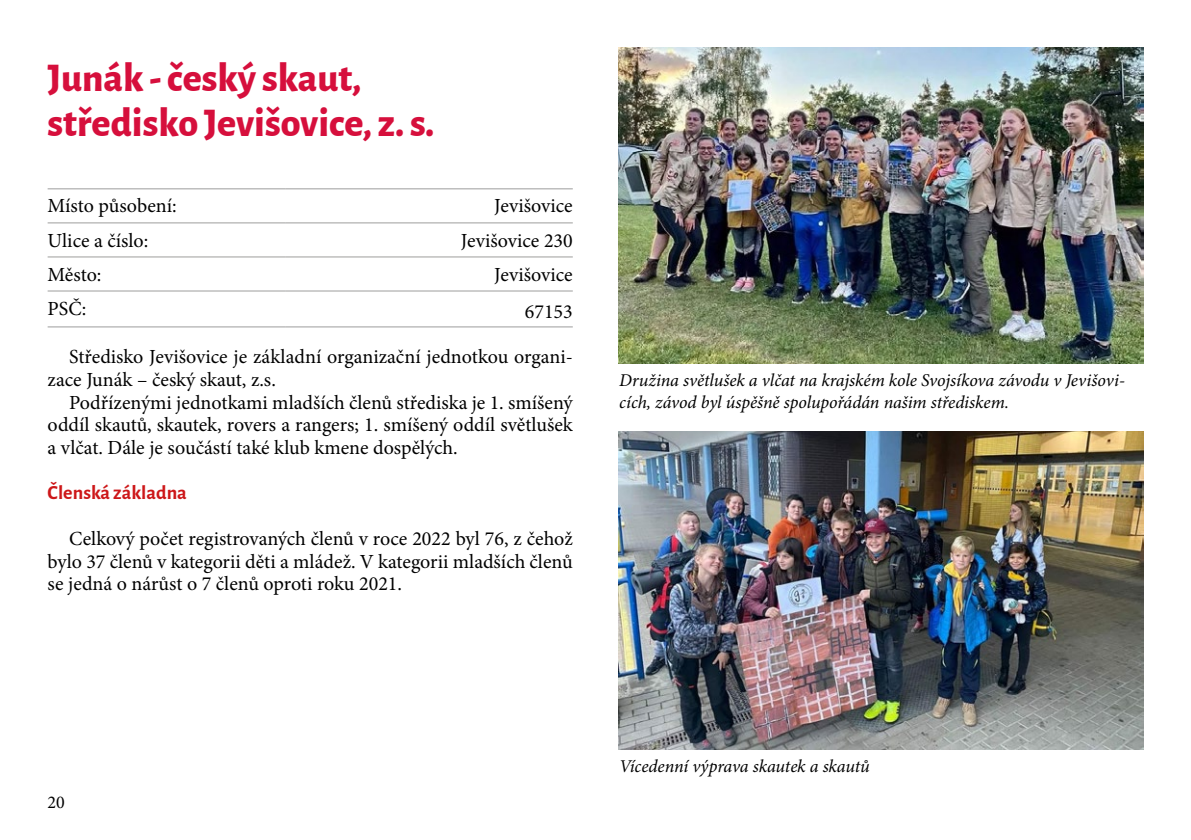
<style>
.page{position:relative;width:1191px;height:840px;background:#fff}
.page>*{position:absolute;margin:0;border:0;box-sizing:border-box;transform-origin:0 0}
.t1{font:800 40px/45.4px "Alegreya Sans";color:#d60f3c}
.t2{font:20px/22.6px "Minion Pro";color:#000;text-align:justify}
.t3{font:700 20px "Alegreya Sans";color:#cd1719}
.t4{font:italic 18px/22px "Minion Pro";letter-spacing:-.005em;color:#000}
.t5{font:18px "Minion Pro";color:#000}
</style>
<div class="page">
<hr style="left:48px;top:188px;width:238px;height:1px;background:#9d9d9c">
<hr style="left:286px;top:188px;width:287px;height:1px;background:#9d9d9c">
<hr style="left:48px;top:222px;width:238px;height:1px;background:#9d9d9c">
<hr style="left:286px;top:222px;width:287px;height:1px;background:#9d9d9c">
<hr style="left:48px;top:256px;width:238px;height:1px;background:#9d9d9c">
<hr style="left:286px;top:256px;width:287px;height:1px;background:#9d9d9c">
<hr style="left:48px;top:290px;width:238px;height:1px;background:#9d9d9c">
<hr style="left:286px;top:290px;width:287px;height:1px;background:#9d9d9c">
<hr style="left:48px;top:326px;width:238px;height:1px;background:#9d9d9c">
<hr style="left:286px;top:326px;width:287px;height:1px;background:#9d9d9c">
<img style="left:618px;top:48px;width:525px;height:315px">
<img style="left:618px;top:431px;width:525px;height:317px">
<h1 class="t1" style="left:48px;top:52px;width:388px">Junák - český skaut, středisko Jevišovice, z. s.</h1>
<p class="t2" style="left:48px;top:195px;width:131px">Místo působení:</p>
<p class="t2" style="left:494px;top:195px;width:80px">Jevišovice</p>
<p class="t2" style="left:48px;top:229px;width:102px">Ulice a číslo:</p>
<p class="t2" style="left:461px;top:229px;width:113px">Jevišovice 230</p>
<p class="t2" style="left:48px;top:263px;width:55px">Město:</p>
<p class="t2" style="left:494px;top:263px;width:80px">Jevišovice</p>
<p class="t2" style="left:48px;top:297px;width:40px">PSČ:</p>
<p class="t2" style="left:525px;top:300px;width:49px">67153</p>
<p class="t2" style="left:48px;top:345px;width:527px;text-indent:22px">Středisko Jevišovice je základní organizační jednotkou organi&shy;zace Junák – český skaut, z.s.</p>
<p class="t2" style="left:48px;top:391px;width:527px;text-indent:22px">Podřízenými jednotkami mladších členů střediska je 1. smíšený oddíl skautů, skautek, rovers a rangers; 1. smíšený oddíl světlušek a vlčat. Dále je součástí také klub kmene dospělých.</p>
<p class="t3" style="left:48px;top:478px;width:141px">Členská základna</p>
<p class="t2" style="left:48px;top:527px;width:526px;text-indent:22px">Celkový počet registrovaných členů v roce 2022 byl 76, z čehož bylo 37 členů v kategorii děti a mládež. V kategorii mladších členů se jedná o nárůst o 7 členů oproti roku 2021.</p>
<p class="t4" style="left:619px;top:369px;width:507px">Družina světlušek a vlčat na krajském kole Svojsíkova závodu v Jevišovi&shy;cích, závod byl úspěšně spolupořádán našim střediskem.</p>
<p class="t5" style="left:48px;top:789px;width:19px">20</p>
<p class="t4" style="left:619px;top:754px;width:252px">Vícedenní výprava skautek a skautů</p>
</div>
